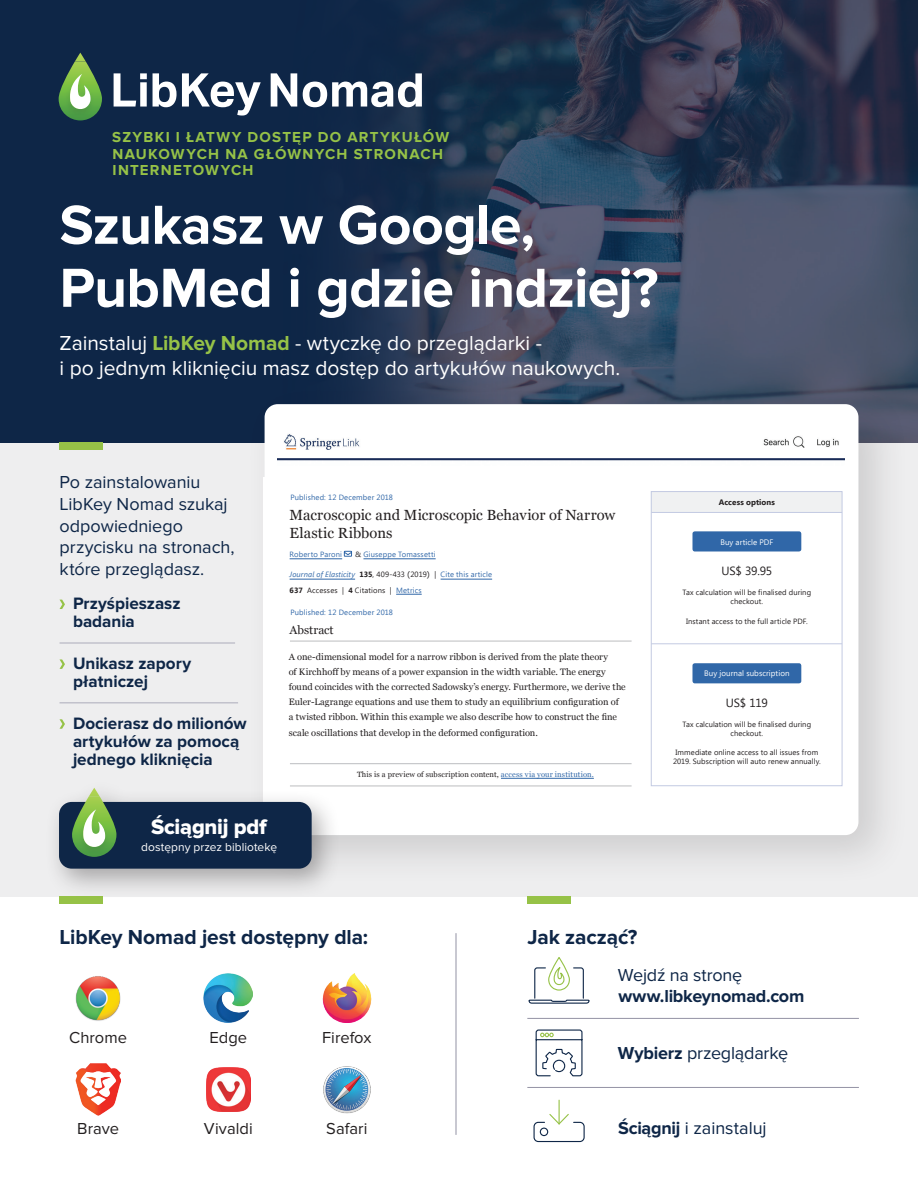
<style>
.page{position:relative;width:918px;height:1188px;background:#fff}
.page>*{position:absolute;margin:0;border:0;box-sizing:border-box;transform-origin:0 0}
.HX{font:700 57px/63px "Proxima Nova";letter-spacing:-.01em;color:#fff}
.HX-2{font:21.75px "Proxima Nova Extrabld";letter-spacing:-.01em;color:#fff}
.HX-3{font:21px/25.2px "Proxima Nova";color:#fff}
.t1{font:700 21px "Proxima Nova";letter-spacing:-.005em;color:#0e2647}
.Mass{font:18px/21.6px "Proxima Nova";color:#0e2647}
.Mass-2{font:700 18px/21.6px "Proxima Nova";letter-spacing:-.01em;color:#0e2647}
.t2{font:700 17.1px/18px "Proxima Nova";color:#0e2647}
.Mass-3{font:16.5px "Proxima Nova";letter-spacing:.005em;color:#231f20}
.t3{font:700 15px/16.5px "Proxima Nova";letter-spacing:.085em;color:#96c247}
.t4{font:14.7px/17.7px "Georgia";letter-spacing:.005em;color:#231f20}
.HX-4{font:12px "Proxima Nova";letter-spacing:.005em;color:#fff}
.t5{font:11.85px "Segoe UI";letter-spacing:-.02em;color:#231f20}
.t6{font:11.85px "Georgia";color:#231f20}
.t7{font:9.3px/15.1px "Georgia";color:#231f20}
.t8{font:7.95px "Segoe UI";letter-spacing:.005em;color:#fff}
.t9{font:700 7.95px "Segoe UI";letter-spacing:.01em;color:#231f20}
.t10{font:7.65px/9.1px "Segoe UI";letter-spacing:.01em;color:#231f20;text-align:center}
.t11{font:7.65px "Segoe UI";letter-spacing:.02em;color:#3067a8}
.t12{font:7.65px "Georgia";letter-spacing:.02em;color:#231f20}
.t13{font:italic 7.65px "Segoe UI";letter-spacing:.015em;color:#3067a8}
.s1{font-weight:700;color:#96c247}
.s2{color:#231f20}
.s3{font-weight:700;font-style:normal;color:#231f20}
.s4{font-style:normal;color:#231f20}
.s5{font-family:"Verdana";font-style:normal;color:#231f20}
.s6{font-style:normal}
.s7{color:#3067a8}
.s8{font-weight:700}
.s9{font-weight:400}
</style>
<div class="page">
<div style="left:0;top:0;width:918px;height:443px;background:#0e2647"></div>
<img style="left:270px;top:0;width:648px;height:443px">
<div style="left:0;top:443px;width:918px;height:453px;background:#eeeeef"></div>
<svg style="left:60px;top:600px;width:5px;height:9px"></svg>
<hr style="left:60px;top:643px;width:175px;height:1px;background:#ababba">
<svg style="left:60px;top:659px;width:5px;height:10px"></svg>
<hr style="left:60px;top:703px;width:178px;height:1px;background:#ababba">
<svg style="left:60px;top:719px;width:5px;height:10px"></svg>
<svg style="left:114px;top:73px;width:33px;height:34px"></svg>
<svg style="left:153px;top:73px;width:108px;height:43px"></svg>
<svg style="left:271px;top:73px;width:26px;height:34px"></svg>
<svg style="left:303px;top:73px;width:119px;height:34px"></svg>
<svg style="left:75px;top:53px;width:11px;height:8px"></svg>
<img style="left:59px;top:61px;width:43px;height:59px">
<svg style="left:70px;top:74px;width:21px;height:36px"></svg>
<div style="left:60px;top:443px;width:43px;height:7px;background:#96c247"></div>
<div style="left:60px;top:896px;width:43px;height:8px;background:#96c247"></div>
<div style="left:527px;top:896px;width:44px;height:8px;background:#96c247"></div>
<svg style="left:528px;top:957px;width:62px;height:47px"></svg>
<hr style="left:527px;top:1018px;width:332px;height:1px;background:#9392a4">
<hr style="left:527px;top:1087px;width:332px;height:1px;background:#9392a4">
<svg style="left:535px;top:1029px;width:48px;height:48px"></svg>
<div style="left:540px;top:1128px;width:8px;height:8px;border:1px solid #0e2647;border-radius:50%"></div>
<div style="left:534px;top:1122px;width:51px;height:20px;border:1px solid #0e2647;border-radius:4px"></div>
<svg style="left:548px;top:1100px;width:22px;height:25px"></svg>
<hr style="left:456px;top:933px;width:1px;height:202px;background:#9392a4">
<div style="left:245px;top:384px;width:666px;height:504px;background:#231f20;opacity:.16"></div>
<div style="left:265px;top:404px;width:593px;height:431px;background:#fff;border-radius:13px"></div>
<div style="left:264px;top:477px;width:586px;height:330px;background:#fff"></div>
<hr style="left:290px;top:579px;width:65px;height:1px;background:#3067a8">
<hr style="left:441px;top:579px;width:51px;height:1px;background:#3067a8">
<hr style="left:501px;top:778px;width:93px;height:1px;background:#3067a8">
<hr style="left:290px;top:786px;width:342px;height:1px;background:#bcbdc0">
<hr style="left:290px;top:763px;width:342px;height:1px;background:#bcbdc0">
<hr style="left:290px;top:641px;width:342px;height:1px;background:#bcbdc0">
<svg style="left:396px;top:594px;width:26px;height:1px"></svg>
<hr style="left:290px;top:559px;width:52px;height:1px;background:#3067a8">
<hr style="left:363px;top:559px;width:73px;height:1px;background:#3067a8">
<svg style="left:344px;top:551px;width:8px;height:6px"></svg>
<div style="left:692px;top:531px;width:109px;height:21px;background:#3067a8;border-radius:2px"></div>
<div style="left:692px;top:663px;width:109px;height:20px;background:#3067a8;border-radius:2px"></div>
<div style="left:651px;top:492px;width:191px;height:20px;background:#f0f1f2"></div>
<div style="left:651px;top:491px;width:191px;height:295px;border:1px solid #c3cae2"></div>
<hr style="left:651px;top:643px;width:191px;height:1px;background:#c3cae2">
<hr style="left:651px;top:512px;width:191px;height:1px;background:#c3cae2">
<img style="left:277px;top:434px;width:567px;height:27px">
<img style="left:75px;top:976px;width:46px;height:45px">
<img style="left:76px;top:1064px;width:44px;height:52px">
<img style="left:204px;top:973px;width:49px;height:49px">
<img style="left:206px;top:1068px;width:45px;height:44px">
<img style="left:323px;top:1066px;width:48px;height:48px">
<svg style="left:326px;top:1068px;width:42px;height:43px"></svg>
<svg style="left:326px;top:1069px;width:41px;height:41px;background:#6e9dc0"></svg>
<img style="left:323px;top:974px;width:48px;height:48px">
<div style="left:45px;top:778px;width:296px;height:121px;background:#231f20;opacity:.35"></div>
<div style="left:59px;top:802px;width:253px;height:67px;background:#0e2647;border-radius:13px"></div>
<svg style="left:89px;top:788px;width:11px;height:8px"></svg>
<img style="left:72px;top:796px;width:44px;height:61px">
<svg style="left:83px;top:809px;width:22px;height:39px"></svg>
<p class="t3" style="left:112px;top:130px;width:339px">SZYBKI I ŁATWY DOSTĘP DO ARTYKUŁÓW<br>NAUKOWYCH NA GŁÓWNYCH STRONACH<br>INTERNETOWYCH</p>
<p class="HX" style="left:60px;top:195px;width:600px">Szukasz w Google,<br>PubMed i gdzie indziej?</p>
<p class="HX-3" style="left:60px;top:330px;width:562px">Zainstaluj <span class="s1">LibKey Nomad</span> - wtyczkę do przeglądarki -<br>i po jednym kliknięciu masz dostęp do artykułów naukowych.</p>
<h1 class="Mass" style="left:60px;top:472px;width:177px">Po zainstalowaniu<br>LibKey Nomad szukaj odpowiedniego przycisku na stronach, które przeglądasz.</h1>
<h1 class="t2" style="left:73px;top:595px;width:109px">Przyśpieszasz badania</h1>
<h1 class="t2" style="left:73px;top:655px;width:120px">Unikasz zapory płatniczej</h1>
<h1 class="t2" style="left:73px;top:714px;width:175px">Docierasz do milionów artykułów za pomocą jednego kliknięcia</h1>
<p class="t11" style="left:290px;top:493px;width:104px">Published: 12 December 2018</p>
<p class="t4" style="left:290px;top:505px;width:327px">Macroscopic and Microscopic Behavior of Narrow<br>Elastic Ribbons</p>
<p class="t11" style="left:290px;top:550px;width:54px">Roberto Paroni</p>
<p class="t11" style="left:355px;top:550px;width:82px"><span class="s2">&amp;</span> Giuseppe Tomassetti</p>
<p class="t13" style="left:290px;top:570px;width:204px">Journal of Elasticity <span class="s3">135</span><span class="s4">, 409-433</span> <span class="s5">(</span><span class="s4">2019</span><span class="s5">)</span> <span class="s4">|</span> <span class="s6">Cite this article</span></p>
<p class="t11" style="left:290px;top:608px;width:104px">Published: 12 December 2018</p>
<p class="t7" style="left:289px;top:648px;width:339px">A one-dimensional model for a narrow ribbon is derived from the plate theory<br>of Kirchhoff by means of a power expansion in the width variable. The energy found coincides with the corrected Sadowsky’s energy. Furthermore, we derive the Euler-Lagrange equations and use them to study an equilibrium configuration of<br>a twisted ribbon. Within this example we also describe how to construct the fine scale oscillations that develop in the deformed configuration.</p>
<p class="t12" style="left:357px;top:768px;width:238px">This is a preview of subscription content, <span class="s7">access via your institution.</span></p>
<p class="t10" style="left:290px;top:585px;width:134px"><span class="s8">637</span> Accesses | <span class="s8">4</span> Citations | <span class="s7">Metrics</span></p>
<p class="t6" style="left:290px;top:621px;width:46px">Abstract</p>
<p class="HX-2" style="left:151px;top:815px;width:117px">Ściągnij pdf</p>
<p class="HX-4" style="left:141px;top:840px;width:137px">dostępny przez bibliotekę</p>
<h1 class="t1" style="left:60px;top:925px;width:310px">LibKey Nomad jest dostępny dla:</h1>
<h1 class="t1" style="left:527px;top:925px;width:112px">Jak zacząć?</h1>
<p class="t9" style="left:719px;top:498px;width:58px">Access options</p>
<p class="t8" style="left:720px;top:537px;width:55px">Buy article PDF</p>
<p class="t5" style="left:722px;top:564px;width:52px">US$ 39.95</p>
<p class="t10" style="left:683px;top:587px;width:130px">Tax calculation will be finalised during checkout.</p>
<p class="t10" style="left:686px;top:616px;width:123px">Instant access to the full article PDF.</p>
<p class="t8" style="left:704px;top:669px;width:87px">Buy journal subscription</p>
<p class="t5" style="left:726px;top:696px;width:44px">US$ 119</p>
<p class="t10" style="left:683px;top:720px;width:130px">Tax calculation will be finalised during checkout.</p>
<p class="t10" style="left:673px;top:748px;width:149px">Immediate online access to all issues from<br>2019. Subscription will auto renew annually.</p>
<p class="Mass-3" style="left:69px;top:1028px;width:59px">Chrome</p>
<p class="Mass-3" style="left:77px;top:1119px;width:43px">Brave</p>
<p class="Mass-3" style="left:210px;top:1028px;width:39px">Edge</p>
<p class="Mass-3" style="left:322px;top:1028px;width:51px">Firefox</p>
<p class="Mass-3" style="left:204px;top:1119px;width:50px">Vivaldi</p>
<p class="Mass-3" style="left:326px;top:1119px;width:43px">Safari</p>
<p class="Mass-2" style="left:618px;top:964px;width:188px"><span class="s9">Wejdź na stronę </span>www.libkeynomad.com</p>
<p class="Mass" style="left:618px;top:1042px;width:172px"><span class="s8">Wybierz</span> przeglądarkę</p>
<p class="Mass" style="left:618px;top:1117px;width:150px"><span class="s8">Ściągnij</span> i zainstaluj</p>
</div>
